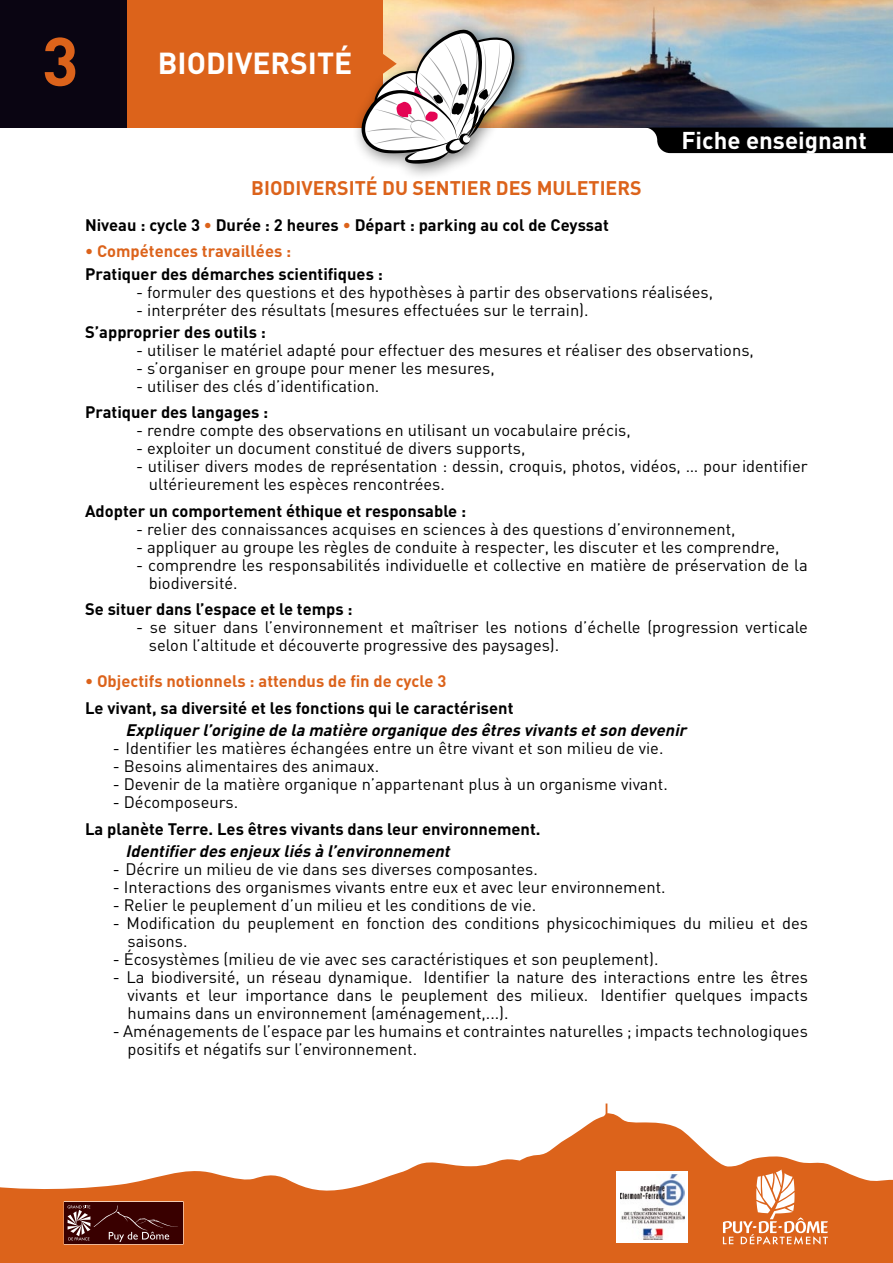
<style>
.page{position:relative;width:893px;height:1263px;background:#fff}
.page>*{position:absolute;margin:0;border:0;box-sizing:border-box;transform-origin:0 0}
.t1{font:700 67.5px "DIN";color:#dc631b}
.t2{font:700 30px "DIN";color:#fff}
.t3{font:700 24px "DIN";color:#fff}
.t4{font:700 19.5px "DIN";color:#dc631b}
.t5{font:16.5px/18px "DIN";color:#000}
.t6{font:700 16.5px "DIN";color:#000}
.t7{font:italic 700 16.5px "DIN";color:#000}
.t8{font:700 16.5px "DIN";color:#dc631b}
.s1{color:#dc631b}
</style>
<div class="page">
<img style="left:383px;top:0;width:510px;height:128px">
<svg style="left:0;top:1103px;width:893px;height:160px;fill:#dc631b"></svg>
<div style="left:0;top:0;width:128px;height:128px;background:#0a0512"></div>
<div style="left:128px;top:0;width:255px;height:128px;background:#dc631b"></div>
<div style="left:648px;top:128px;width:245px;height:25px;background:#000"></div>
<svg style="left:64px;top:1201px;width:120px;height:43px"></svg>
<div style="left:351px;top:19px;width:180px;height:161px;background:#000;opacity:.5"></div>
<svg style="left:357px;top:29px;width:157px;height:135px"></svg>
<div style="left:617px;top:1171px;width:71px;height:72px;background:#fff"></div>
<img style="left:620px;top:1175px;width:65px;height:65px">
<svg style="left:723px;top:1169px;width:105px;height:76px"></svg>
<h1 class="t1" style="left:42px;top:17px;width:38px">3</h1>
<h2 class="t2" style="left:158px;top:43px;width:37px">BIODIVERSIT</h2>
<h2 class="t2" style="left:334px;top:43px;width:20px">é</h2>
<h3 class="t3" style="left:681px;top:124px;width:187px">Fiche enseignant</h3>
<p class="t4" style="left:251px;top:175px;width:392px">Biodiversité du sentier des muletiers</p>
<p class="t6" style="left:85px;top:214px;width:525px">N iveau : cycle 3 <span class="s1">•</span> Durée : 2 heures <span class="s1">•</span> Départ : parking au col de Ceyssat</p>
<p class="t8" style="left:85px;top:241px;width:208px">• Compétences travaillées :</p>
<p class="t6" style="left:85px;top:263px;width:299px">Pratiquer des démarches scientifiques :</p>
<p class="t5" style="left:136px;top:282px;width:578px">- formuler des questions et des hypothèses à partir des observations réalisées,</p>
<p class="t5" style="left:136px;top:300px;width:454px">- interpréter des résultats (mesures effectuées sur le terrain).</p>
<p class="t6" style="left:85px;top:321px;width:182px">S’approprier des outils :</p>
<p class="t5" style="left:136px;top:341px;width:619px">- utiliser le matériel adapté pour effectuer des mesures et réaliser des observations,</p>
<p class="t5" style="left:136px;top:359px;width:360px">- s’organiser en groupe pour mener les mesures,</p>
<p class="t5" style="left:136px;top:377px;width:245px">- utiliser des clés d’identification.</p>
<p class="t6" style="left:85px;top:402px;width:185px">Pratiquer des langages :</p>
<p class="t5" style="left:136px;top:421px;width:496px">- rendre compte des observations en utilisant un vocabulaire précis,</p>
<p class="t5" style="left:136px;top:439px;width:391px">- exploiter un document constitué de divers supports,</p>
<p class="t5" style="left:149px;top:457px;width:660px;text-indent:-13px">- utiliser divers modes de représentation : dessin, croquis, photos, vidéos, … pour identifier ultérieurement les espèces rencontrées.</p>
<p class="t6" style="left:85px;top:500px;width:383px">Adopter un comportement éthique et responsable :</p>
<p class="t5" style="left:136px;top:520px;width:601px">- relier des connaissances acquises en sciences à des questions d’environnement,</p>
<p class="t5" style="left:136px;top:538px;width:645px">- appliquer au groupe les règles de conduite à respecter, les discuter et les comprendre,</p>
<p class="t5" style="left:149px;top:556px;width:660px;text-indent:-13px">- comprendre les responsabilités individuelle et collective en matière de préservation de la biodiversité.</p>
<p class="t6" style="left:85px;top:599px;width:269px">Se situer dans l’espace et le temps :</p>
<p class="t5" style="left:149px;top:618px;width:661px;text-indent:-13px">- se situer dans l’environnement et maîtriser les notions d’échelle (progression verticale selon l’altitude et découverte progressive des paysages).</p>
<p class="t8" style="left:85px;top:671px;width:363px">• Objectifs notionnels : attendus de fin de cycle 3</p>
<p class="t6" style="left:85px;top:697px;width:430px">Le vivant, sa diversité et les fonctions qui le caractérisent</p>
<p class="t7" style="left:85px;top:719px;width:27px">E</p>
<p class="t7" style="left:135px;top:719px;width:557px">xpliquerl’origine de la matière organique des êtres vivants etson devenir</p>
<p class="t5" style="left:113px;top:739px;width:552px">- Identifier les matières échangées entre un être vivant et son milieu de vie.</p>
<p class="t5" style="left:113px;top:757px;width:268px">- Besoins alimentaires des animaux.</p>
<p class="t5" style="left:113px;top:775px;width:557px">- Devenir de la matière organique n’appartenant plus à un organisme vivant.</p>
<p class="t5" style="left:113px;top:793px;width:127px">- Décomposeurs.</p>
<p class="t6" style="left:85px;top:818px;width:457px">La planète Terre. Les êtres vivants dans leur environnement.</p>
<p class="t7" style="left:85px;top:840px;width:25px">I</p>
<p class="t7" style="left:130px;top:840px;width:325px">dentifierdes enjeux liés à l’environnement</p>
<p class="t5" style="left:113px;top:860px;width:427px">- Décrire un milieu de vie dans ses diverses composantes.</p>
<p class="t5" style="left:113px;top:878px;width:555px">- Interactions des organismes vivants entre eux et avec leur environnement.</p>
<p class="t5" style="left:113px;top:896px;width:425px">- Relier le peuplement d’un milieu et les conditions de vie.</p>
<p class="t5" style="left:128px;top:914px;width:682px;text-indent:-15px">- Modification du peuplement en fonction des conditions physicochimiques du milieu et des saisons.</p>
<p class="t5" style="left:113px;top:950px;width:547px">- Écosystèmes (milieu de vie avec ses caractéristiques et son peuplement).</p>
<p class="t5" style="left:128px;top:968px;width:682px;text-align:justify;text-indent:-15px">- La biodiversité, un réseau dynamique. Identifier la nature des interactions entre les êtres vivants et leur importance dans le peuplement des milieux. Identifier quelques impacts humains dans un environnement (aménagement,...).</p>
<p class="t5" style="left:128px;top:1022px;width:682px;text-indent:-15px">- Aménagements de l’espace par les humains et contraintes naturelles ; impacts technologiques positifs et négatifs sur l’environnement.</p>
</div>
